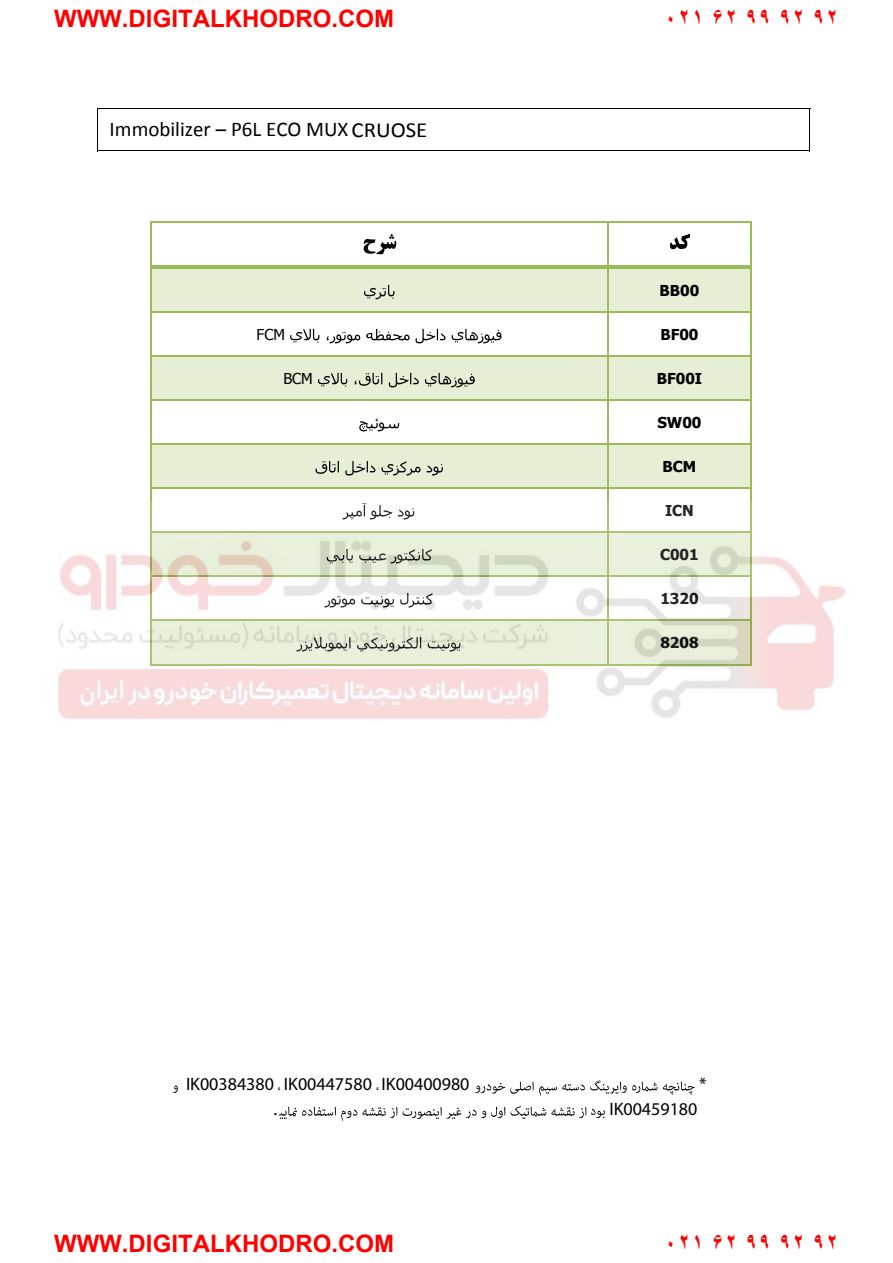
<style>
.page{position:relative;width:893px;height:1263px;background:#fff}
.page>*{position:absolute;margin:0;border:0;box-sizing:border-box;transform-origin:0 0}
.t1{font:700 24px "Arial";color:#f00}
.t2{font:21px "Calibri";color:#000}
.t3{font:18px "Myriad Pro";color:#000}
.t4{font:700 15px "Tahoma";color:#000}
.t5{font:15px "Tahoma";color:#000}
.s1{font-size:21.45px}
.s2{font-family:"Adobe Arabic"}
</style>
<div class="page">
<hr style="left:97px;top:108px;width:713px;height:1px;background:#000">
<hr style="left:97px;top:109px;width:1px;height:42px;background:#000">
<hr style="left:97px;top:151px;width:542px;height:1px;background:#000">
<hr style="left:640px;top:151px;width:169px;height:1px;background:#000">
<hr style="left:809px;top:109px;width:1px;height:42px;background:#000">
<svg style="left:670px;top:234px;width:20px;height:15px"></svg>
<svg style="left:364px;top:234px;width:32px;height:20px"></svg>
<hr style="left:150px;top:222px;width:457px;height:1px;background:#9bbb59">
<hr style="left:609px;top:222px;width:141px;height:1px;background:#9bbb59">
<hr style="left:150px;top:223px;width:1px;height:43px;background:#9bbb59">
<hr style="left:607px;top:223px;width:2px;height:43px;background:#9bbb59">
<hr style="left:750px;top:223px;width:1px;height:43px;background:#9bbb59">
<div style="left:609px;top:269px;width:141px;height:43px;background:#e6eed5"></div>
<div style="left:151px;top:269px;width:456px;height:43px;background:#e6eed5"></div>
<svg style="left:364px;top:285px;width:30px;height:14px"></svg>
<hr style="left:151px;top:266px;width:456px;height:3px;background:#9bbb59">
<hr style="left:607px;top:266px;width:143px;height:3px;background:#9bbb59">
<hr style="left:150px;top:269px;width:1px;height:43px;background:#9bbb59">
<hr style="left:607px;top:269px;width:2px;height:43px;background:#9bbb59">
<hr style="left:750px;top:269px;width:1px;height:43px;background:#9bbb59">
<svg style="left:290px;top:329px;width:29px;height:14px"></svg>
<svg style="left:327px;top:332px;width:33px;height:11px"></svg>
<svg style="left:366px;top:329px;width:43px;height:11px"></svg>
<svg style="left:415px;top:329px;width:30px;height:14px"></svg>
<svg style="left:452px;top:329px;width:49px;height:14px"></svg>
<hr style="left:151px;top:312px;width:456px;height:1px;background:#9bbb59">
<hr style="left:609px;top:312px;width:141px;height:1px;background:#9bbb59">
<hr style="left:150px;top:313px;width:1px;height:43px;background:#9bbb59">
<hr style="left:607px;top:313px;width:2px;height:43px;background:#9bbb59">
<hr style="left:750px;top:313px;width:1px;height:43px;background:#9bbb59">
<div style="left:609px;top:357px;width:141px;height:43px;background:#e6eed5"></div>
<div style="left:151px;top:357px;width:456px;height:43px;background:#e6eed5"></div>
<svg style="left:318px;top:373px;width:29px;height:14px"></svg>
<svg style="left:355px;top:373px;width:27px;height:13px"></svg>
<svg style="left:389px;top:373px;width:30px;height:14px"></svg>
<svg style="left:425px;top:373px;width:50px;height:14px"></svg>
<hr style="left:151px;top:356px;width:456px;height:1px;background:#9bbb59">
<hr style="left:609px;top:356px;width:141px;height:1px;background:#9bbb59">
<hr style="left:150px;top:357px;width:1px;height:43px;background:#9bbb59">
<hr style="left:607px;top:357px;width:2px;height:43px;background:#9bbb59">
<hr style="left:750px;top:357px;width:1px;height:43px;background:#9bbb59">
<svg style="left:359px;top:419px;width:40px;height:12px"></svg>
<hr style="left:151px;top:400px;width:456px;height:1px;background:#9bbb59">
<hr style="left:609px;top:400px;width:141px;height:1px;background:#9bbb59">
<hr style="left:150px;top:401px;width:1px;height:43px;background:#9bbb59">
<hr style="left:607px;top:401px;width:2px;height:43px;background:#9bbb59">
<hr style="left:750px;top:401px;width:1px;height:43px;background:#9bbb59">
<div style="left:609px;top:445px;width:141px;height:43px;background:#e6eed5"></div>
<div style="left:151px;top:445px;width:456px;height:43px;background:#e6eed5"></div>
<svg style="left:427px;top:464px;width:16px;height:12px"></svg>
<svg style="left:381px;top:461px;width:39px;height:15px"></svg>
<svg style="left:345px;top:461px;width:30px;height:15px"></svg>
<svg style="left:315px;top:461px;width:24px;height:13px"></svg>
<hr style="left:151px;top:444px;width:456px;height:1px;background:#9bbb59">
<hr style="left:609px;top:444px;width:141px;height:1px;background:#9bbb59">
<hr style="left:150px;top:445px;width:1px;height:43px;background:#9bbb59">
<hr style="left:607px;top:445px;width:2px;height:43px;background:#9bbb59">
<hr style="left:750px;top:445px;width:1px;height:43px;background:#9bbb59">
<hr style="left:151px;top:488px;width:456px;height:1px;background:#9bbb59">
<hr style="left:609px;top:488px;width:141px;height:1px;background:#9bbb59">
<hr style="left:150px;top:489px;width:1px;height:43px;background:#9bbb59">
<hr style="left:607px;top:489px;width:2px;height:43px;background:#9bbb59">
<hr style="left:750px;top:489px;width:1px;height:43px;background:#9bbb59">
<svg style="left:172px;top:1086px;width:6px;height:7px"></svg>
<svg style="left:475px;top:1080px;width:220px;height:16px"></svg>
<svg style="left:279px;top:1106px;width:326px;height:15px"></svg>
<img style="left:58px;top:501px;width:787px;height:218px">
<p class="t1" style="left:54px;top:2px;width:341px">WWW.DIGITALKHODRO.COM</p>
<p class="t1" style="left:664px;top:2px;width:176px">۰۲۱ ۶۲ ۹۹ ۹۲ ۹۲</p>
<p class="t2" style="left:110px;top:116px;width:319px">Immobilizer – P6L ECO MUX<span class="s1">CRUOSE</span></p>
<p class="t4" style="left:659px;top:280px;width:41px">BB00</p>
<p class="t5" style="left:257px;top:325px;width:30px">FCM</p>
<p class="t4" style="left:660px;top:324px;width:40px">BF00</p>
<p class="t5" style="left:283px;top:369px;width:31px">BCM</p>
<p class="t4" style="left:657px;top:368px;width:47px">BF00I</p>
<p class="t4" style="left:657px;top:412px;width:46px">SW00</p>
<p class="t4" style="left:662px;top:456px;width:35px">BCM</p>
<p class="t4" style="left:665px;top:500px;width:30px">ICN</p>
<p class="t4" style="left:660px;top:544px;width:40px">C001</p>
<p class="t4" style="left:660px;top:588px;width:40px">1320</p>
<p class="t4" style="left:660px;top:632px;width:40px">8208</p>
<p class="t3" style="left:186px;top:1073px;width:285px">IK00384380 <span class="s2">،</span> IK00447580 <span class="s2">،</span> IK00400980</p>
<p class="t3" style="left:699px;top:1073px;width:9px">*</p>
<p class="t3" style="left:273px;top:1098px;width:5px">.</p>
<p class="t3" style="left:609px;top:1098px;width:89px">IK00459180</p>
<p class="t1" style="left:54px;top:1227px;width:341px">WWW.DIGITALKHODRO.COM</p>
<p class="t1" style="left:664px;top:1227px;width:176px">۰۲۱ ۶۲ ۹۹ ۹۲ ۹۲</p>
</div>
